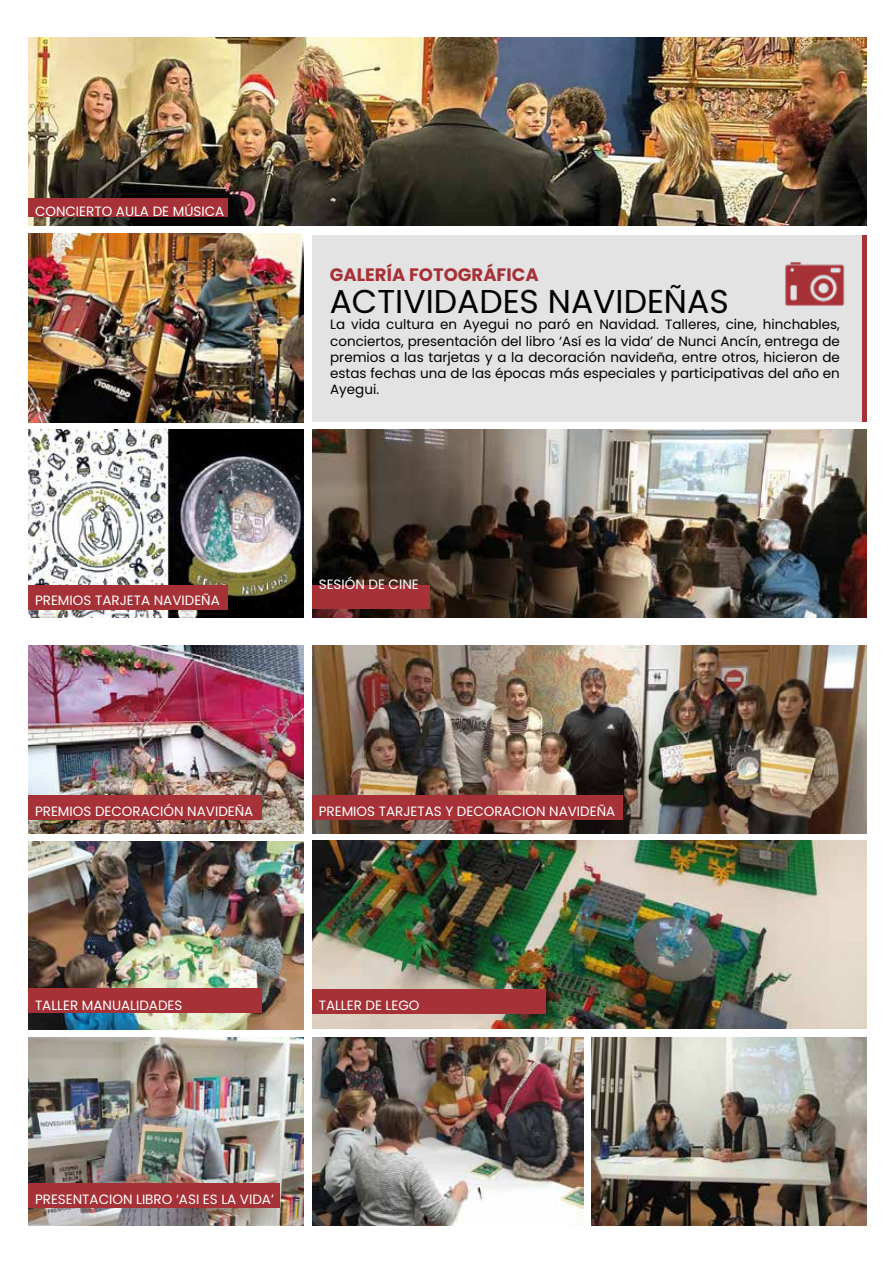
<style>
.page{position:relative;width:893px;height:1263px;background:#fff}
.page>*{position:absolute;margin:0;border:0;box-sizing:border-box;transform-origin:0 0}
.t1{font:33px "Poppins";color:#000}
.t2{font:700 18px "Poppins";color:#a63137}
.t3{font:13.5px/16.2px "Poppins";color:#000;text-align:justify}
.t4{font:13.5px "Poppins";color:#fff}
</style>
<div class="page">
<div style="left:312px;top:235px;width:555px;height:186px;background:#e3e3e3"></div>
<img style="left:28px;top:841px;width:276px;height:188px">
<img style="left:312px;top:645px;width:555px;height:188px">
<img style="left:28px;top:645px;width:276px;height:188px">
<img style="left:28px;top:1037px;width:276px;height:188px">
<img style="left:312px;top:1037px;width:271px;height:188px">
<img style="left:591px;top:1037px;width:276px;height:188px">
<img style="left:28px;top:38px;width:839px;height:188px">
<img style="left:28px;top:234px;width:276px;height:188px">
<img style="left:28px;top:430px;width:276px;height:188px">
<img style="left:312px;top:430px;width:555px;height:188px">
<div style="left:862px;top:235px;width:5px;height:186px;background:#a63137"></div>
<img style="left:312px;top:840px;width:555px;height:188px">
<div style="left:28px;top:198px;width:200px;height:18px;background:#a63137"></div>
<div style="left:28px;top:585px;width:200px;height:24px;background:#a63137"></div>
<div style="left:312px;top:585px;width:118px;height:23px;background:#a63137"></div>
<div style="left:28px;top:796px;width:233px;height:24px;background:#a63137"></div>
<div style="left:312px;top:796px;width:311px;height:24px;background:#a63137"></div>
<div style="left:312px;top:989px;width:233px;height:25px;background:#a63137"></div>
<div style="left:28px;top:989px;width:233px;height:24px;background:#a63137"></div>
<div style="left:28px;top:1183px;width:252px;height:25px;background:#a63137"></div>
<img style="left:785px;top:262px;width:60px;height:44px">
<p class="t4" style="left:35px;top:203px;width:191px">CONCIERTO AULA DE MÚSICA</p>
<p class="t4" style="left:35px;top:592px;width:186px">PREMIOS TARJETA NAVIDEÑA</p>
<h2 class="t2" style="left:330px;top:264px;width:211px">GALERÍA FOTOGRÁFICA</h2>
<h1 class="t1" style="left:330px;top:283px;width:401px">ACTIVIDADES NAVIDEÑAS</h1>
<p class="t3" style="left:330px;top:317px;width:511px">La vida cultura en Ayegui no paró en Navidad. Talleres, cine, hinchables, conciertos, presentación del libro ‘Así es la vida’ de Nunci Ancín, entrega de premios a las tarjetas y a la decoración navideña, entre otros, hicieron de estas fechas una de las épocas más especiales y participativas del año en Ayegui.</p>
<p class="t4" style="left:319px;top:576px;width:102px">SESIÓN DE CINE</p>
<p class="t4" style="left:35px;top:803px;width:220px">PREMIOS DECORACIÓN NAVIDEÑA</p>
<p class="t4" style="left:319px;top:803px;width:298px">PREMIOS TARJETAS Y DECORACION NAVIDEÑA</p>
<p class="t4" style="left:35px;top:997px;width:149px">TALLER MANUALIDADES</p>
<p class="t4" style="left:319px;top:997px;width:102px">TALLER DE LEGO</p>
<p class="t4" style="left:35px;top:1192px;width:240px">PRESENTACION LIBRO ‘ASI ES LA VIDA’</p>
</div>
